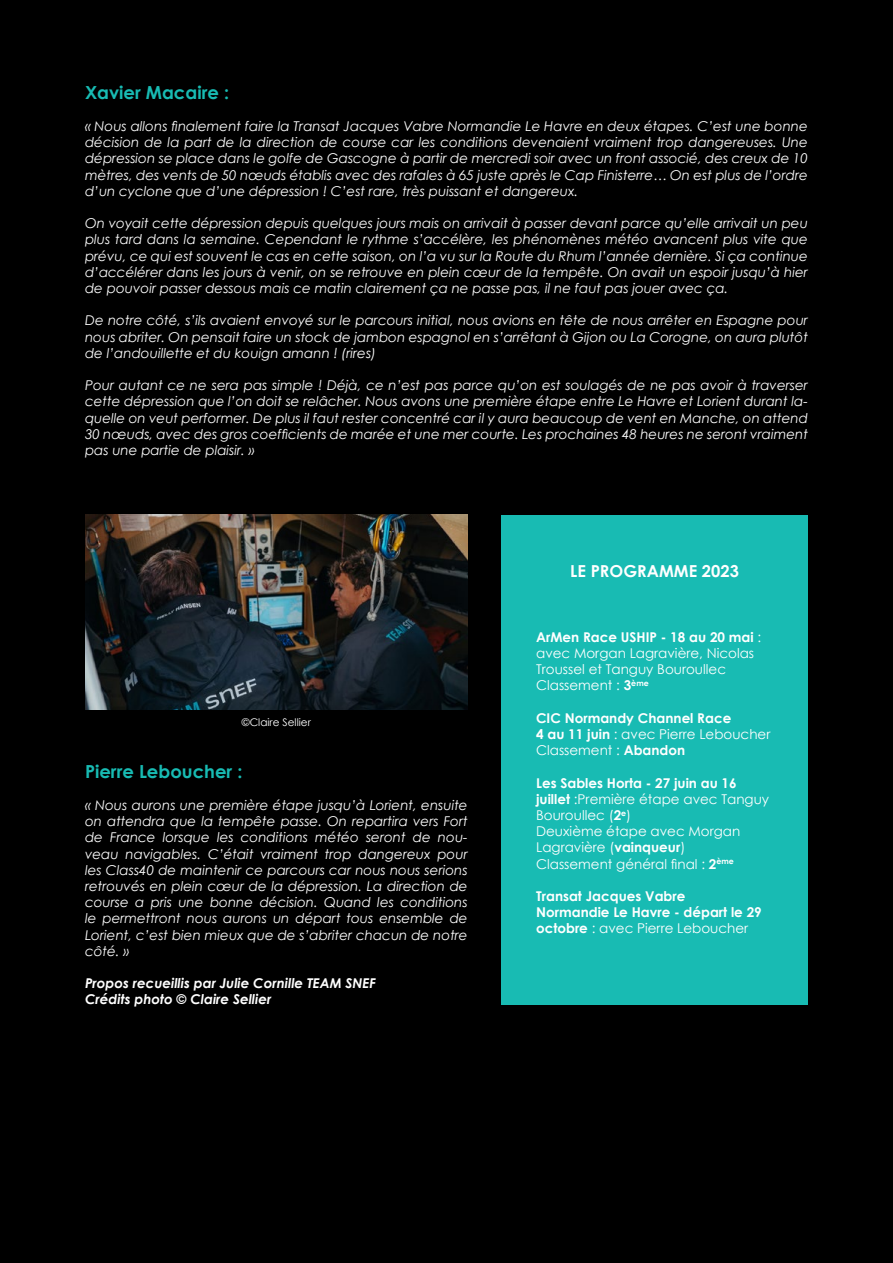
<style>
.page{position:relative;width:893px;height:1263px;background:#000}
.page>*{position:absolute;margin:0;border:0;box-sizing:border-box;transform-origin:0 0}
.t1{font:700 18px "Century Gothic";color:#18bbb3}
.t2{font:700 16.5px "Century Gothic";color:#fff}
.t3{font:italic 13.5px/16.2px "Century Gothic";color:#fff;text-align:justify}
.t4{font:13.5px/16.2px "Century Gothic";color:#fff}
.t5{font:700 13.5px/16.2px "Century Gothic";color:#fff}
.t6{font:italic 700 13.5px/16.2px "Century Gothic";color:#fff}
.t7{font:10.5px "Century Gothic";color:#fff}
.s1{font-weight:700}
.s2{font-weight:400}
</style>
<div class="page">
<div style="left:501px;top:515px;width:307px;height:489px;background:#18bbb3"></div>
<img style="left:85px;top:515px;width:383px;height:195px">
<h1 class="t1" style="left:85px;top:78px;width:145px">Xavier Macaire :</h1>
<p class="t3" style="left:85px;top:118px;width:724px">« Nous allons finalement faire la Transat Jacques Vabre Normandie Le Havre en deux étapes. C’est une bonne décision de la part de la direction de course car les conditions devenaient vraiment trop dangereuses. Une dépression se place dans le golfe de Gascogne à partir de mercredi soir avec un front associé, des creux de 10 mètres, des vents de 50 nœuds établis avec des rafales à 65 juste après le Cap Finisterre… On est plus de l’ordre d’un cyclone que d’une dépression ! C’est rare, très puissant et dangereux.</p>
<p class="t3" style="left:85px;top:215px;width:724px">On voyait cette dépression depuis quelques jours mais on arrivait à passer devant parce qu’elle arrivait un peu plus tard dans la semaine. Cependant le rythme s’accélère, les phénomènes météo avancent plus vite que prévu, ce qui est souvent le cas en cette saison, on l’a vu sur la Route du Rhum l’année dernière. Si ça continue d’accélérer dans les jours à venir, on se retrouve en plein cœur de la tempête. On avait un espoir jusqu’à hier de pouvoir passer dessous mais ce matin clairement ça ne passe pas, il ne faut pas jouer avec ça.</p>
<p class="t3" style="left:85px;top:312px;width:724px">De notre côté, s’ils avaient envoyé sur le parcours initial, nous avions en tête de nous arrêter en Espagne pour nous abriter. On pensait faire un stock de jambon espagnol en s’arrêtant à Gijon ou La Corogne, on aura plutôt de l’andouillette et du kouign amann ! (rires)</p>
<p class="t3" style="left:85px;top:377px;width:724px">Pour autant ce ne sera pas simple ! Déjà, ce n’est pas parce qu’on est soulagés de ne pas avoir à traverser cette dépression que l’on doit se relâcher. Nous avons une première étape entre Le Havre et Lorient durant la&shy;quelle on veut performer. De plus il faut rester concentré car il y aura beaucoup de vent en Manche, on attend 30 nœuds, avec des gros coefficients de marée et une mer courte. Les prochaines 48 heures ne seront vraiment pas une partie de plaisir. »</p>
<p class="t7" style="left:242px;top:715px;width:70px">©Claire Sellier</p>
<h1 class="t1" style="left:85px;top:757px;width:159px">Pierre Leboucher :</h1>
<p class="t3" style="left:85px;top:797px;width:384px">« Nous aurons une première étape jusqu’à Lorient, ensuite on attendra que la tempête passe. On repartira vers Fort de France lorsque les conditions météo seront de nou&shy;veau navigables. C’était vraiment trop dangereux pour les Class40 de maintenir ce parcours car nous nous serions retrouvés en plein cœur de la dépression. La direction de course a pris une bonne décision. Quand les conditions le permettront nous aurons un départ tous ensemble de Lorient, c’est bien mieux que de s’abriter chacun de notre côté. »</p>
<p class="t6" style="left:85px;top:974px;width:293px">Propos recueillis par Julie Cornille TEAM SNEF<br>Crédits photo © Claire Sellier</p>
<p class="t2" style="left:570px;top:558px;width:170px">LE PROGRAMME 2023</p>
<p class="t4" style="left:536px;top:629px;width:227px"><span class="s1">ArMen Race USHIP - 18 au 20 mai</span> : avec Morgan Lagravière, Nicolas<br>Troussel et Tanguy Bouroullec<br>Classement : <span class="s1">3</span><sup>ème</sup></p>
<p class="t5" style="left:536px;top:709px;width:236px">CIC Normandy Channel Race<br>4 au 11 juin <span class="s2">: avec Pierre Leboucher<br>Classement :</span> Abandon</p>
<p class="t4" style="left:536px;top:774px;width:235px"><span class="s1">Les Sables Horta - 27 juin au 16 juillet</span> :Première étape avec Tanguy<br>Bouroullec (<span class="s1">2</span><sup>e</sup>)<br>Deuxième étape avec Morgan<br>Lagravière (<span class="s1">vainqueur</span>)<br>Classement général final : <span class="s1">2</span><sup>ème</sup></p>
<p class="t5" style="left:536px;top:887px;width:227px">Transat Jacques Vabre<br>Normandie Le Havre - départ le 29 octobre <span class="s2">: avec Pierre Leboucher</span></p>
</div>
